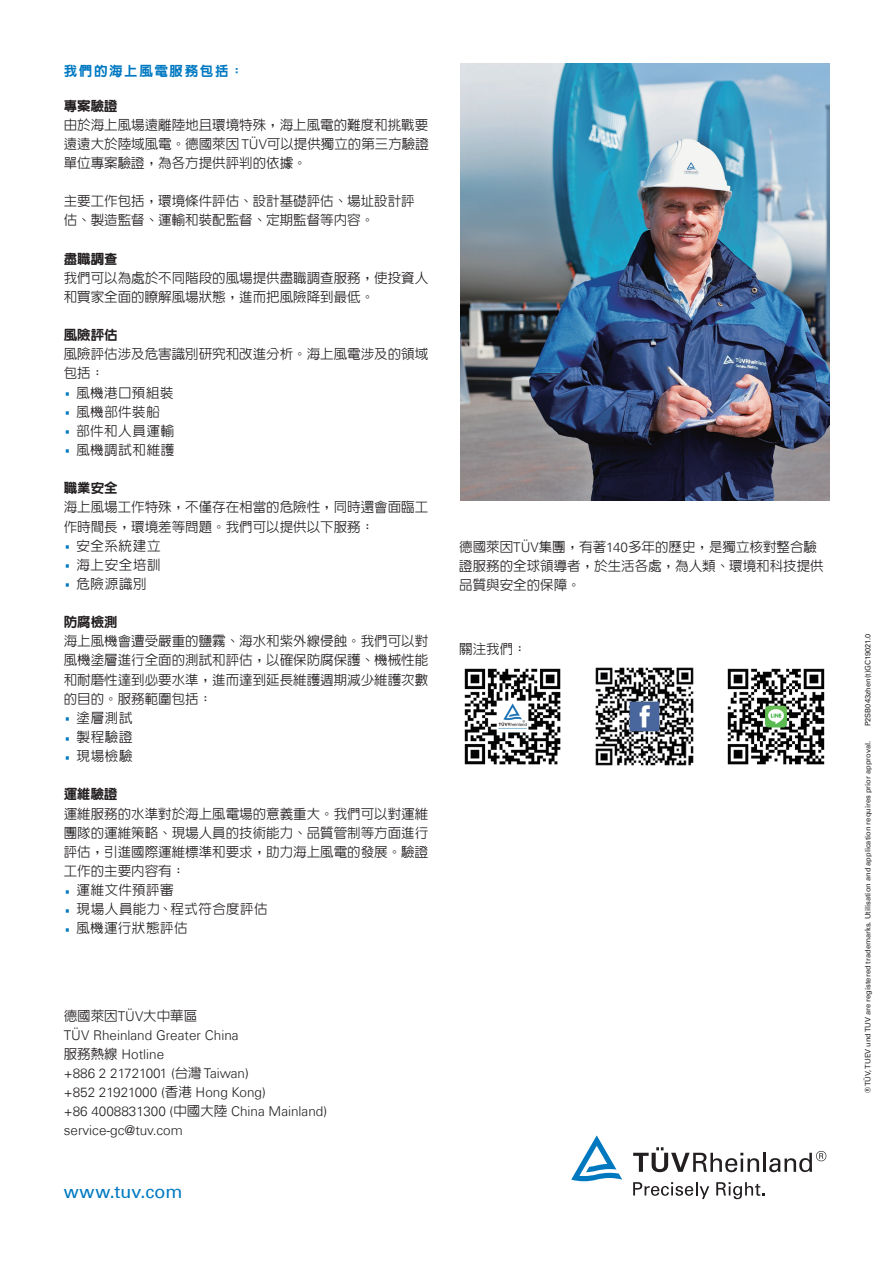
<style>
.page{position:relative;width:893px;height:1263px;background:#fff}
.page>*{position:absolute;margin:0;border:0;box-sizing:border-box;transform-origin:0 0}
.t1{font:18px "Univers Com 55 Roman";letter-spacing:.01em;color:#0079c2}
.t2{font:500 13.5px/19.2px "AR New Hei B5";color:#231f20}
.t3{font:300 13.5px/19.2px "Univers Com 45";color:#231f20}
.t4{font:800 13.5px "AR New Hei B5";color:#231f20}
.t5{font:800 13.5px "AR New Hei B5";letter-spacing:.12em;color:#0079c2}
.t6{font:7.5px "Univers Com 55 Roman";color:#231f20}
.s1{font-family:"Univers Com 45";font-weight:300}
.s2{font-family:"Univers Com 55 Roman";font-weight:400;font-size:27px;color:#0078c0}
.s3{font-family:"AR New Hei B5";font-weight:500}
</style>
<div class="page">
<svg style="left:633px;top:1147px;width:126px;height:25px"></svg>
<hr style="left:763px;top:1153px;width:3px;height:19px;background:#231f20">
<svg style="left:769px;top:1151px;width:57px;height:21px"></svg>
<svg style="left:571px;top:1135px;width:51px;height:46px"></svg>
<svg style="left:633px;top:1182px;width:76px;height:17px"></svg>
<svg style="left:716px;top:1182px;width:48px;height:17px"></svg>
<img style="left:460px;top:64px;width:369px;height:437px">
<img style="left:464px;top:668px;width:97px;height:97px">
<img style="left:595px;top:667px;width:99px;height:99px">
<img style="left:727px;top:668px;width:98px;height:97px">
<p class="t5" style="left:64px;top:64px;width:181px">我們的海上風電服務包括：</p>
<p class="t4" style="left:64px;top:99px;width:55px">專案驗證</p>
<p class="t2" style="left:64px;top:115px;width:367px;text-align:justify">由於海上風場遠離陸地且環境特殊，海上風電的難度和挑戰要遠遠大於陸域風電。德國萊因 <span class="s1">TÜV</span>可以提供獨立的第三方驗證單位專案驗證，為各方提供評判的依據。</p>
<p class="t2" style="left:64px;top:191px;width:353px">主要工作包括，環境條件評估、設計基礎評估、場址設計評估、製造監督、運輸和裝配監督、定期監督等內容。</p>
<p class="t4" style="left:64px;top:252px;width:55px">盡職調查</p>
<p class="t2" style="left:64px;top:268px;width:366px">我們可以為處於不同階段的風場提供盡職調查服務，使投資人和買家全面的瞭解風場狀態，進而把風險降到最低。</p>
<p class="t4" style="left:64px;top:328px;width:55px">風險評估</p>
<p class="t2" style="left:64px;top:345px;width:366px">風險評估涉及危害識別研究和改進分析。海上風電涉及的領域包括：<br><span class="s2">·</span> 風機港口預組裝<br><span class="s2">·</span> 風機部件裝船<br><span class="s2">·</span> 部件和人員運輸<br><span class="s2">·</span> 風機調試和維護</p>
<p class="t4" style="left:64px;top:481px;width:55px">職業安全</p>
<p class="t2" style="left:64px;top:498px;width:366px">海上風場工作特殊，不僅存在相當的危險性，同時還會面臨工作時間長，環境差等問題。我們可以提供以下服務：<br><span class="s2">·</span> 安全系統建立<br><span class="s2">·</span> 海上安全培訓<br><span class="s2">·</span> 危險源識別</p>
<p class="t4" style="left:64px;top:615px;width:55px">防腐檢測</p>
<p class="t2" style="left:64px;top:632px;width:366px">海上風機會遭受嚴重的鹽霧、海水和紫外線侵蝕。我們可以對風機塗層進行全面的測試和評估，以確保防腐保護、機械性能和耐磨性達到必要水準，進而達到延長維護週期減少維護次數的目的。服務範圍包括：<br><span class="s2">·</span> 塗層測試<br><span class="s2">·</span> 製程驗證<br><span class="s2">·</span> 現場檢驗</p>
<p class="t4" style="left:64px;top:787px;width:55px">運維驗證</p>
<p class="t2" style="left:64px;top:804px;width:366px">運維服務的水準對於海上風電場的意義重大。我們可以對運維團隊的運維策略、現場人員的技術能力、品質管制等方面進行評估，引進國際運維標準和要求，助力海上風電的發展。驗證工作的主要內容有：<br><span class="s2">·</span> 運維文件預評審<br><span class="s2">·</span> 現場人員能力、程式符合度評估<br><span class="s2">·</span> 風機運行狀態評估</p>
<p class="t2" style="left:64px;top:1006px;width:135px">德國萊因<span class="s1">TÜV</span>大中華區</p>
<p class="t3" style="left:64px;top:1025px;width:265px">TÜV Rheinland Greater China<br><span class="s3">服務熱線</span> Hotline<br>+886 2 21721001 (<span class="s3">台灣</span> Taiwan)<br>+852 21921000 (<span class="s3">香港</span> Hong Kong)<br>+86 4008831300 (<span class="s3">中國大陸</span> China Mainland) service-gc@tuv.com</p>
<h1 class="t1" style="left:64px;top:1180px;width:120px">www.tuv.com</h1>
<p class="t2" style="left:459px;top:537px;width:366px">德國萊因<span class="s1">TÜV</span>集團，有著<span class="s1">140</span>多年的歷史，是獨立核對整合驗證服務的全球領導者，於生活各處，為人類、環境和科技提供品質與安全的保障。</p>
<p class="t2" style="left:459px;top:639px;width:69px">關注我們：</p>
<p class="t6" style="left:863px;top:726px;width:94px;rotate:-90deg">P2SB043zhen(t)GC19021.0</p>
<p class="t6" style="left:863px;top:1093px;width:353px;rotate:-90deg">® TÜV, TUEV und TUV are registered trademarks. Utilisation and application requires prior approval.</p>
</div>
